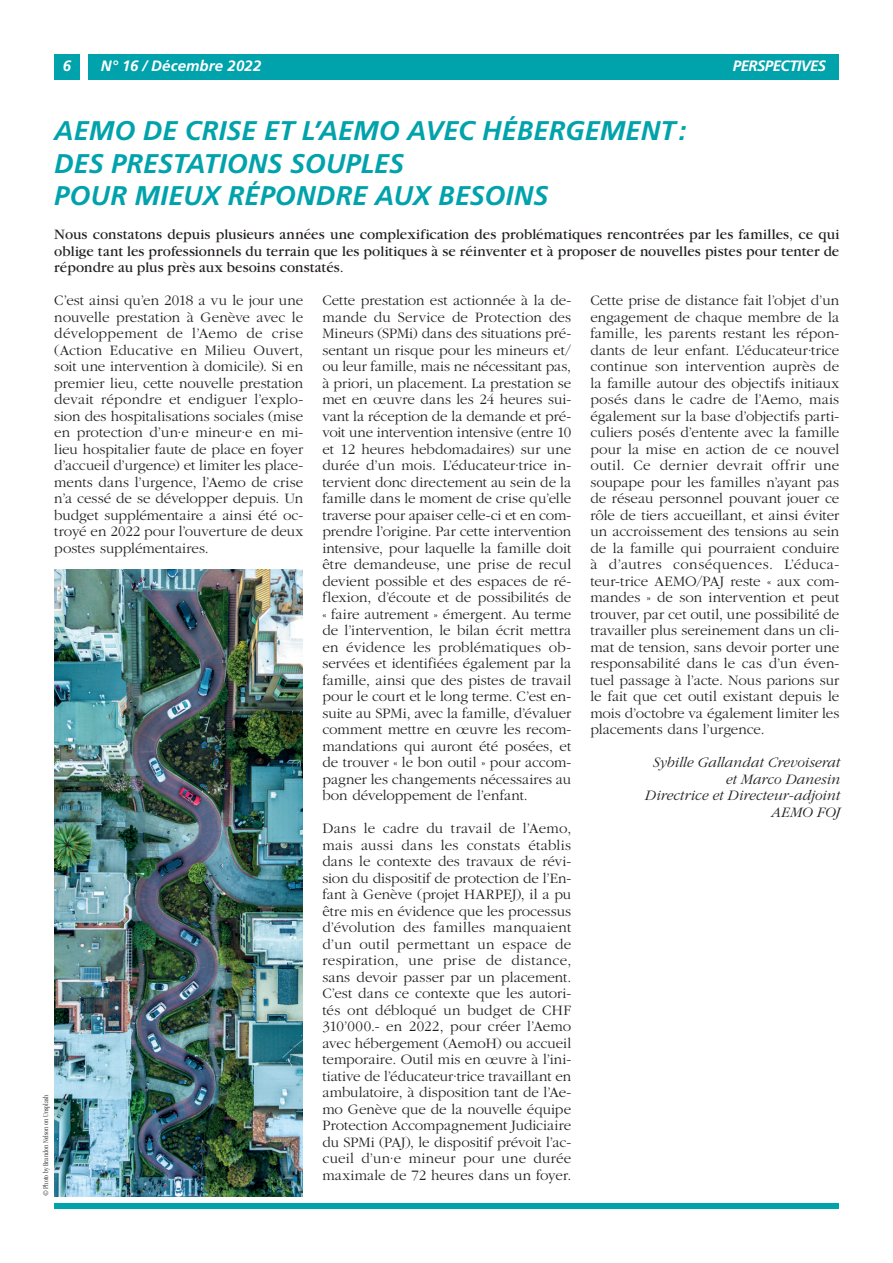
<style>
.page{position:relative;width:893px;height:1263px;background:#fff}
.page>*{position:absolute;margin:0;border:0;box-sizing:border-box;transform-origin:0 0}
.t1{font:italic 700 27px/32.4px "Frutiger LT 66";letter-spacing:.005em;color:#00a3ab}
.t2{font:300 15px/16.5px "Garamond";color:#231f20;text-align:justify}
.t3{font:15px/16.5px "Garamond";letter-spacing:.005em;color:#231f20;text-align:justify}
.t4{font:italic 300 15px/16.5px "Garamond";color:#231f20;text-align:right}
.t5{font:italic 700 15px "Frutiger LT 66";letter-spacing:.01em;color:#fff}
.t6{font:italic 700 15px "Frutiger LT 66";letter-spacing:-.02em;color:#fff}
.t7{font:300 condensed 7.5px "Garamond";letter-spacing:.01em;color:#231f20}
</style>
<div class="page">
<div style="left:88px;top:54px;width:751px;height:26px;background:#00a3ab"></div>
<div style="left:54px;top:54px;width:26px;height:26px;background:#00a3ab"></div>
<div style="left:54px;top:1203px;width:785px;height:6px;background:#00a3ab"></div>
<img style="left:54px;top:569px;width:249px;height:627px">
<p class="t6" style="left:63px;top:57px;width:10px">6</p>
<p class="t5" style="left:101px;top:57px;width:162px">N° 16 / Décembre 2022</p>
<p class="t6" style="left:733px;top:57px;width:95px">PERSPECTIVES</p>
<h1 class="t1" style="left:54px;top:115px;width:633px">AEMO DE CRISE ET L’AEMO AVEC HÉBERGEMENT:<br>DES PRESTATIONS SOUPLES<br>POUR MIEUX RÉPONDRE AUX BESOINS</h1>
<p class="t3" style="left:54px;top:227px;width:786px">Nous constatons depuis plusieurs années une complexification des problématiques rencontrées par les familles, ce qui oblige tant les professionnels du terrain que les politiques à se réinventer et à proposer de nouvelles pistes pour tenter de répondre au plus près aux besoins constatés.</p>
<p class="t2" style="left:54px;top:293px;width:250px">C’est ainsi qu’en 2018 a vu le jour une nouvelle prestation à Genève avec le développement de l’Aemo de crise (Action Educative en Milieu Ouvert, soit une intervention à domicile). Si en premier lieu, cette nouvelle prestation devait répondre et endiguer l’explo&shy;sion des hospitalisations sociales (mise en protection d’un·e mineur·e en mi&shy;lieu hospitalier faute de place en foyer d’accueil d’urgence) et limiter les place&shy;ments dans l’urgence, l’Aemo de crise n’a cessé de se développer depuis. Un budget supplémentaire a ainsi été oc&shy;troyé en 2022 pour l’ouverture de deux postes supplémentaires.</p>
<p class="t2" style="left:322px;top:293px;width:250px">Cette prestation est actionnée à la de&shy;mande du Service de Protection des Mineurs (SPMi) dans des situations pré&shy;sentant un risque pour les mineurs et/ ou leur famille, mais ne nécessitant pas, à priori, un placement. La prestation se met en œuvre dans les 24 heures sui&shy;vant la réception de la demande et pré&shy;voit une intervention intensive (entre 10 et 12 heures hebdomadaires) sur une durée d’un mois. L’éducateur·trice in&shy;tervient donc directement au sein de la famille dans le moment de crise qu’elle traverse pour apaiser celle-ci et en com&shy;prendre l’origine. Par cette intervention intensive, pour laquelle la famille doit être demandeuse, une prise de recul devient possible et des espaces de ré&shy;flexion, d’écoute et de possibilités de « faire autrement » émergent. Au terme de l’intervention, le bilan écrit mettra en évidence les problématiques ob&shy;servées et identifiées également par la famille, ainsi que des pistes de travail pour le court et le long terme. C’est en&shy;suite au SPMi, avec la famille, d’évaluer comment mettre en œuvre les recom&shy;mandations qui auront été posées, et de trouver « le bon outil » pour accom&shy;pagner les changements nécessaires au bon développement de l’enfant.</p>
<p class="t2" style="left:322px;top:821px;width:250px">Dans le cadre du travail de l’Aemo, mais aussi dans les constats établis dans le contexte des travaux de révi&shy;sion du dispositif de protection de l’En&shy;fant à Genève (projet HARPEJ), il a pu être mis en évidence que les processus d’évolution des familles manquaient d’un outil permettant un espace de respiration, une prise de distance, sans devoir passer par un placement.<br>C’est dans ce contexte que les autori&shy;tés ont débloqué un budget de CHF 310’000.- en 2022, pour créer l’Aemo avec hébergement (AemoH) ou accueil temporaire. Outil mis en œuvre à l’ini&shy;tiative de l’éducateur·trice travaillant en ambulatoire, à disposition tant de l’Ae&shy;mo Genève que de la nouvelle équipe Protection Accompagnement Judiciaire du SPMi (PAJ), le dispositif prévoit l’ac&shy;cueil d’un·e mineur pour une durée maximale de 72 heures dans un foyer.</p>
<p class="t2" style="left:590px;top:293px;width:250px">Cette prise de distance fait l’objet d’un engagement de chaque membre de la famille, les parents restant les répon&shy;dants de leur enfant. L’éducateur·trice continue son intervention auprès de la famille autour des objectifs initiaux posés dans le cadre de l’Aemo, mais également sur la base d’objectifs parti&shy;culiers posés d’entente avec la famille pour la mise en action de ce nouvel outil. Ce dernier devrait offrir une soupape pour les familles n’ayant pas de réseau personnel pouvant jouer ce rôle de tiers accueillant, et ainsi éviter un accroissement des tensions au sein de la famille qui pourraient conduire à d’autres conséquences. L’éduca&shy;teur-trice AEMO/PAJ reste « aux com&shy;mandes » de son intervention et peut trouver, par cet outil, une possibilité de travailler plus sereinement dans un cli&shy;mat de tension, sans devoir porter une responsabilité dans le cas d’un éven&shy;tuel passage à l’acte. Nous parions sur le fait que cet outil existant depuis le mois d’octobre va également limiter les placements dans l’urgence.</p>
<p class="t4" style="left:644px;top:755px;width:196px">Sybille Gallandat Crevoiserat et Marco Danesin<br>Directrice et Directeur-adjoint<br>AEMO FOJ</p>
<p class="t7" style="left:42px;top:1196px;width:104px;rotate:-90deg">© Photo by Brandon Nelson on Unsplash</p>
</div>
